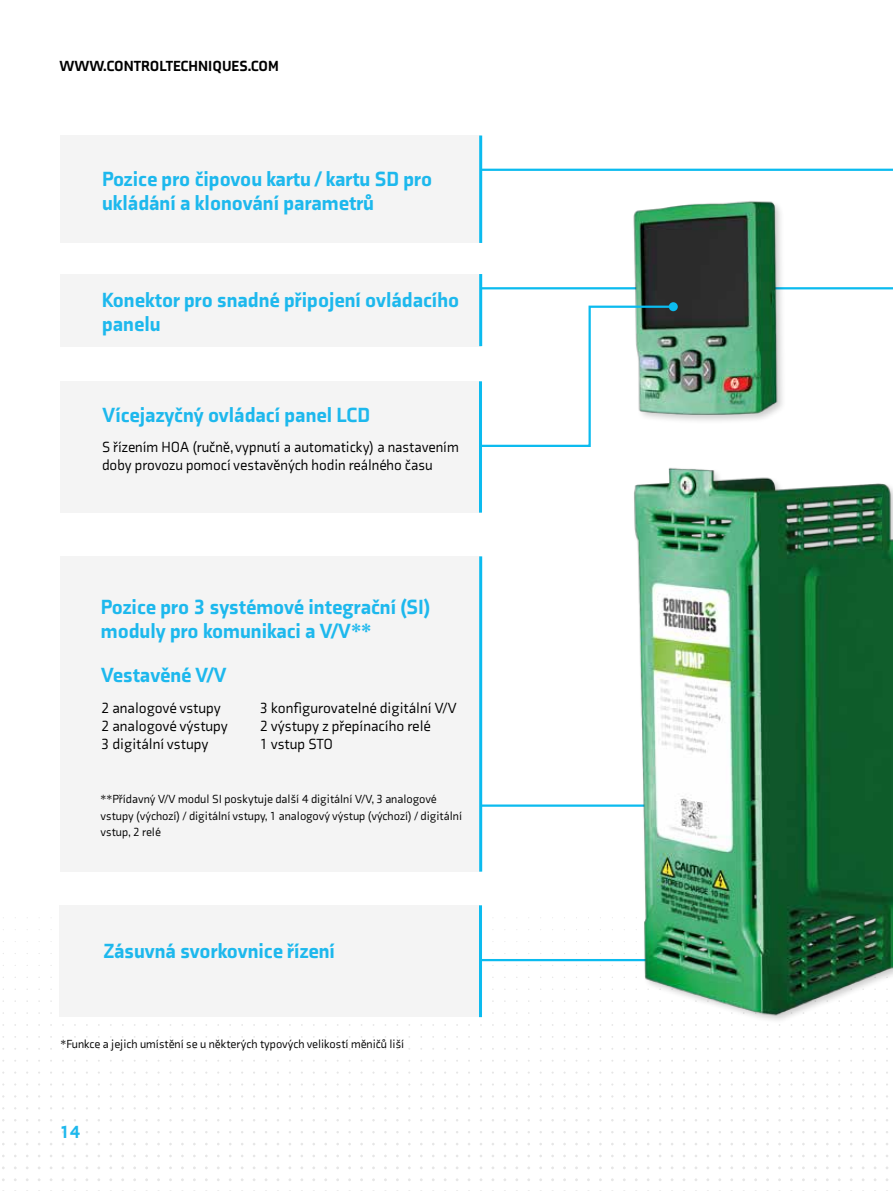
<style>
.page{position:relative;width:893px;height:1191px;background:#fff}
.page>*{position:absolute;margin:0;border:0;box-sizing:border-box;transform-origin:0 0}
.Small_Green_Heading{font:900 21px/24px "Axia";color:#1db8ed}
.t1{font:900 18px "Axia";color:#1db8ed}
.Body_Copy__Left{font:15px/18px "Axia";color:#000}
.t2{font:900 15px "Axia";color:#000}
.Body_Copy__Left-2{font:12px/16.5px "Axia";color:#000}
</style>
<div class="page">
<svg style="left:479px;top:799px;width:111px;height:163px"></svg>
<div style="left:60px;top:381px;width:420px;height:131px;background:#f4f4f4"></div>
<div style="left:60px;top:556px;width:421px;height:315px;background:#f4f4f4"></div>
<hr style="left:479px;top:556px;width:3px;height:315px;background:#0bbbef">
<hr style="left:479px;top:381px;width:3px;height:131px;background:#0bbbef">
<img style="left:590px;top:336px;width:303px;height:684px">
<div style="left:59px;top:905px;width:421px;height:112px;background:#f4f4f4"></div>
<hr style="left:479px;top:905px;width:3px;height:112px;background:#0bbbef">
<div style="left:60px;top:274px;width:421px;height:72px;background:#f4f4f4"></div>
<hr style="left:479px;top:274px;width:3px;height:72px;background:#0bbbef">
<div style="left:60px;top:135px;width:421px;height:108px;background:#f4f4f4"></div>
<hr style="left:479px;top:135px;width:3px;height:108px;background:#0bbbef">
<svg style="left:479px;top:304px;width:196px;height:144px"></svg>
<svg style="left:480px;top:167px;width:413px;height:169px"></svg>
<p class="t2" style="left:60px;top:56px;width:221px">WWW.CONTROLTECHNIQUES.COM</p>
<p class="Small_Green_Heading" style="left:102px;top:166px;width:332px">Pozice pro čipovou kartu / kartu SD pro ukládání a klonování parametrů</p>
<p class="Small_Green_Heading" style="left:102px;top:288px;width:359px">Konektor pro snadné připojení ovládacího panelu</p>
<p class="Small_Green_Heading" style="left:102px;top:402px;width:270px">Vícejazyčný ovládací panel LCD</p>
<p class="Body_Copy__Left" style="left:102px;top:438px;width:358px">S řízením HOA (ručně, vypnutí a automaticky) a nastavením doby provozu pomocí vestavěných hodin reálného času</p>
<p class="Small_Green_Heading" style="left:101px;top:594px;width:331px">Pozice pro 3 systémové integrační (SI) moduly pro komunikaci a V/V**</p>
<p class="Small_Green_Heading" style="left:101px;top:662px;width:127px">Vestavěné V/V</p>
<p class="Body_Copy__Left" style="left:101px;top:699px;width:122px">2 analogové vstupy</p>
<p class="Body_Copy__Left" style="left:101px;top:717px;width:129px">2 analogové výstupy</p>
<p class="Body_Copy__Left" style="left:101px;top:735px;width:109px">3 digitální vstupy</p>
<p class="Body_Copy__Left" style="left:260px;top:699px;width:199px">3 konfigurovatelné digitální V/V</p>
<p class="Body_Copy__Left" style="left:260px;top:717px;width:173px">2 výstupy z přepínacího relé</p>
<p class="Body_Copy__Left" style="left:260px;top:735px;width:75px">1 vstup STO</p>
<p class="Body_Copy__Left-2" style="left:101px;top:790px;width:363px">**Přídavný V/V modul SI poskytuje další 4 digitální V/V, 3 analogové vstupy (výchozí) / digitální vstupy, 1 analogový výstup (výchozí) / digitální vstup, 2 relé</p>
<p class="Small_Green_Heading" style="left:103px;top:938px;width:233px">Zásuvná svorkovnice řízení</p>
<p class="Body_Copy__Left-2" style="left:60px;top:1035px;width:345px">*Funkce a jejich umístění se u některých typových velikostí měničů liší</p>
<p class="t1" style="left:60px;top:1121px;width:22px">14</p>
</div>
